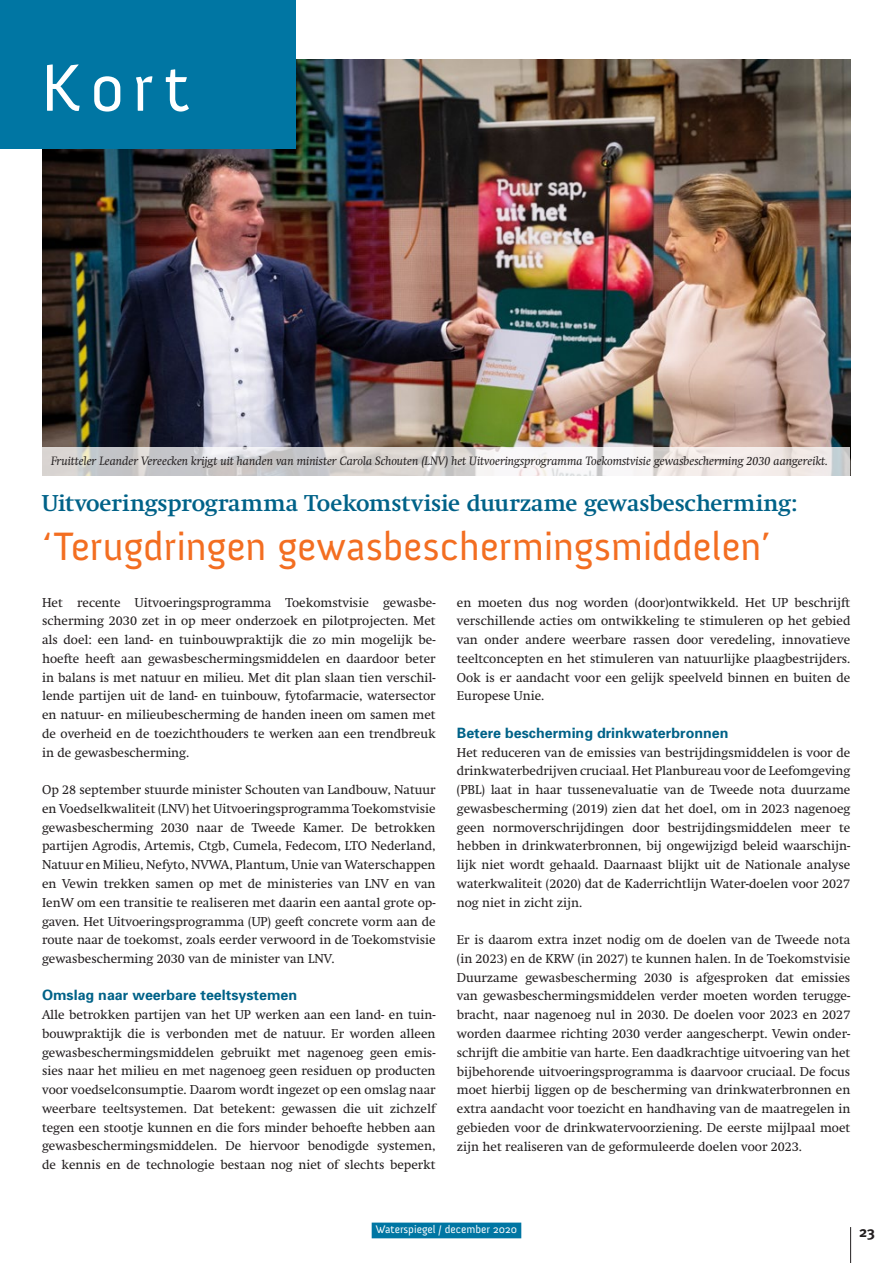
<style>
.page{position:relative;width:893px;height:1263px;background:#fff}
.page>*{position:absolute;margin:0;border:0;box-sizing:border-box;transform-origin:0 0}
.t1{font:68.1px "Anivers";color:#fff}
.t2{font:40.5px "Anivers";letter-spacing:-.005em;color:#f36e21}
.t3{font:700 22.5px "Swift";letter-spacing:-.005em;color:#006288}
.t4{font:700 15px "Meta Plus";color:#231f20}
.t5{font:700 14.25px "Univers";color:#006288}
.t6{font:12.75px/18.8px "Swift";color:#231f20;text-align:justify}
.t7{font:italic 12px "Swift";color:#231f20}
.t8{font:11.25px "Anivers";color:#fff}
</style>
<div class="page">
<hr style="left:850px;top:1227px;width:1px;height:36px;background:#231f20">
<div style="left:372px;top:1222px;width:149px;height:16px;background:#0076a3"></div>
<img style="left:43px;top:59px;width:807px;height:389px">
<div style="left:0;top:0;width:295px;height:149px;background:#0076a3"></div>
<svg style="left:43px;top:448px;width:807px;height:28px"></svg>
<h1 class="t1" style="left:40px;top:51px;width:150px">Kort</h1>
<p class="t7" style="left:51px;top:454px;width:778px">Fruitteler Leander Vereecken krijgt uit handen van minister Carola Schouten (LNV) het Uitvoeringsprogramma Toekomstvisie gewasbescherming 2030 aangereikt.</p>
<h3 class="t3" style="left:42px;top:490px;width:757px">Uitvoeringsprogramma Toekomstvisie duurzame gewasbescherming:</h3>
<h2 class="t2" style="left:42px;top:524px;width:730px">‘Terugdringen gewasbeschermingsmiddelen’</h2>
<p class="t6" style="left:42px;top:593px;width:395px">Het recente Uitvoeringsprogramma Toekomstvisie gewasbe&shy;scherming 2030 zet in op meer onderzoek en pilotprojecten. Met als doel: een land- en tuinbouwpraktijk die zo min mogelijk be&shy;hoefte heeft aan gewasbeschermingsmiddelen en daardoor beter in balans is met natuur en milieu. Met dit plan slaan tien verschil&shy;lende partijen uit de land- en tuinbouw, fytofarmacie, watersector en natuur- en milieubescherming de handen ineen om samen met de overheid en de toezichthouders te werken aan een trendbreuk in de gewasbescherming.</p>
<p class="t6" style="left:42px;top:780px;width:395px">Op 28 september stuurde minister Schouten van Landbouw, Natuur en Voedselkwaliteit (LNV) het Uitvoeringsprogramma Toekomstvisie gewasbescherming 2030 naar de Tweede Kamer. De betrokken partijen Agrodis, Artemis, Ctgb, Cumela, Fedecom, LTO Nederland, Natuur en Milieu, Nefyto, NVWA, Plantum, Unie van Waterschappen en Vewin trekken samen op met de ministeries van LNV en van IenW om een transitie te realiseren met daarin een aantal grote op&shy;gaven. Het Uitvoeringsprogramma (UP) geeft concrete vorm aan de route naar de toekomst, zoals eerder verwoord in de Toekomstvisie gewasbescherming 2030 van de minister van LNV.</p>
<p class="t5" style="left:42px;top:986px;width:257px">Omslag naar weerbare teeltsystemen</p>
<p class="t6" style="left:42px;top:1005px;width:395px">Alle betrokken partijen van het UP werken aan een land- en tuin&shy;bouwpraktijk die is verbonden met de natuur. Er worden alleen gewasbeschermingsmiddelen gebruikt met nagenoeg geen emis&shy;sies naar het milieu en met nagenoeg geen residuen op producten voor voedselconsumptie. Daarom wordt ingezet op een omslag naar weerbare teeltsystemen. Dat betekent: gewassen die uit zichzelf tegen een stootje kunnen en die fors minder behoefte hebben aan gewasbeschermingsmiddelen. De hiervoor benodigde systemen, de kennis en de technologie bestaan nog niet of slechts beperkt</p>
<p class="t6" style="left:457px;top:593px;width:395px">en moeten dus nog worden (door)ontwikkeld. Het UP beschrijft verschillende acties om ontwikkeling te stimuleren op het gebied van onder andere weerbare rassen door veredeling, innovatieve teeltconcepten en het stimuleren van natuurlijke plaagbestrijders.<br>Ook is er aandacht voor een gelijk speelveld binnen en buiten de Europese Unie.</p>
<p class="t5" style="left:457px;top:724px;width:273px">Betere bescherming drinkwaterbronnen</p>
<p class="t6" style="left:457px;top:743px;width:395px">Het reduceren van de emissies van bestrijdingsmiddelen is voor de drinkwaterbedrijven cruciaal. Het Planbureau voor de Leefomgeving (PBL) laat in haar tussenevaluatie van de Tweede nota duurzame gewasbescherming (2019) zien dat het doel, om in 2023 nagenoeg geen normoverschrijdingen door bestrijdingsmiddelen meer te hebben in drinkwaterbronnen, bij ongewijzigd beleid waarschijn&shy;lijk niet wordt gehaald. Daarnaast blijkt uit de Nationale analyse waterkwaliteit (2020) dat de Kaderrichtlijn Water-doelen voor 2027 nog niet in zicht zijn.</p>
<p class="t6" style="left:457px;top:930px;width:395px">Er is daarom extra inzet nodig om de doelen van de Tweede nota (in 2023) en de KRW (in 2027) te kunnen halen. In de Toekomstvisie Duurzame gewasbescherming 2030 is afgesproken dat emissies van gewasbeschermingsmiddelen verder moeten worden terugge&shy;bracht, naar nagenoeg nul in 2030. De doelen voor 2023 en 2027 worden daarmee richting 2030 verder aangescherpt. Vewin onder&shy;schrijft die ambitie van harte. Een daadkrachtige uitvoering van het bijbehorende uitvoeringsprogramma is daarvoor cruciaal. De focus moet hierbij liggen op de bescherming van drinkwaterbronnen en extra aandacht voor toezicht en handhaving van de maatregelen in gebieden voor de drinkwatervoorziening. De eerste mijlpaal moet zijn het realiseren van de geformuleerde doelen voor 2023.</p>
<p class="t8" style="left:376px;top:1223px;width:143px">Waterspiegel / december 2020</p>
<p class="t4" style="left:859px;top:1223px;width:17px">23</p>
</div>
